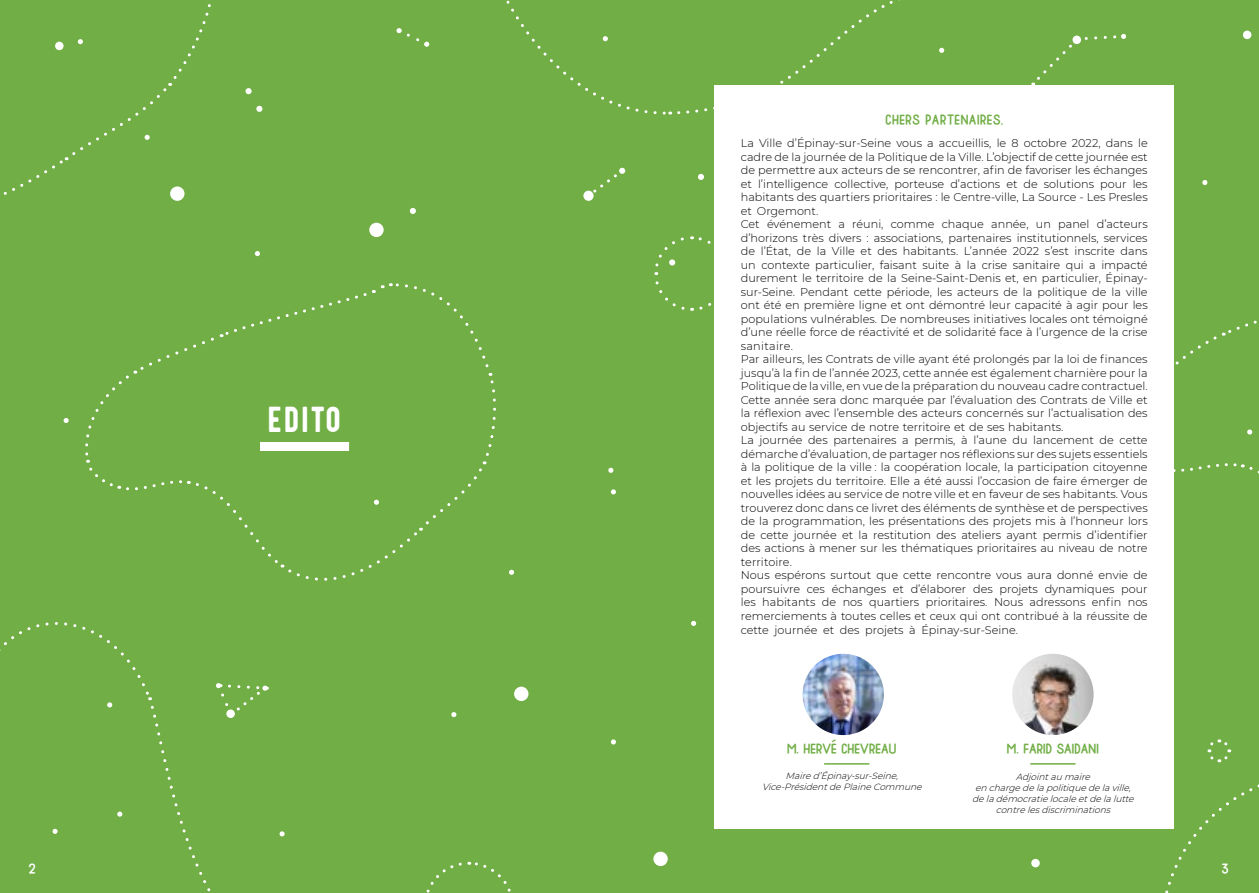
<style>
.page{position:relative;width:1259px;height:893px;background:#71ae46}
.page>*{position:absolute;margin:0;border:0;box-sizing:border-box;transform-origin:0 0}
.t1{font:36px "BERNIER Regular";letter-spacing:.05em;color:#fff}
.t2{font:18px "Foldeck";color:#71ae46}
.t3{font:18px "Foldeck";letter-spacing:.025em;color:#71ae46}
.t4{font:18px "Foldeck";color:#fff}
.t5{font:300 11.25px/13.5px "Montserrat";color:#000}
.t6{font:italic 300 9px/10.8px "Montserrat";color:#000;text-align:center}
</style>
<div class="page">
<svg style="left:1031px;top:44px;width:41px;height:41px"></svg>
<svg style="left:1165px;top:784px;width:94px;height:109px"></svg>
<svg style="left:1207px;top:739px;width:25px;height:24px"></svg>
<div style="left:1072px;top:36px;width:9px;height:8px;background:#fff;border-radius:50%"></div>
<div style="left:1031px;top:859px;width:8px;height:8px;background:#fff;border-radius:50%"></div>
<div style="left:1243px;top:31px;width:8px;height:8px;background:#fff;border-radius:50%"></div>
<svg style="left:1084px;top:34px;width:42px;height:6px"></svg>
<div style="left:653px;top:852px;width:15px;height:14px;background:#fff;border-radius:50%"></div>
<div style="left:514px;top:687px;width:14px;height:14px;background:#fff;border-radius:50%"></div>
<div style="left:369px;top:223px;width:15px;height:14px;background:#fff;border-radius:50%"></div>
<svg style="left:506px;top:0;width:439px;height:115px"></svg>
<svg style="left:396px;top:28px;width:33px;height:19px"></svg>
<svg style="left:611px;top:489px;width:5px;height:5px"></svg>
<svg style="left:1174px;top:320px;width:85px;height:154px"></svg>
<svg style="left:1202px;top:180px;width:5px;height:5px"></svg>
<svg style="left:255px;top:251px;width:5px;height:5px"></svg>
<svg style="left:3px;top:4px;width:208px;height:197px"></svg>
<svg style="left:691px;top:621px;width:5px;height:5px"></svg>
<svg style="left:608px;top:468px;width:5px;height:5px"></svg>
<svg style="left:611px;top:739px;width:5px;height:5px"></svg>
<div style="left:583px;top:191px;width:10px;height:10px;background:#fff;border-radius:50%"></div>
<div style="left:245px;top:88px;width:7px;height:6px;background:#fff;border-radius:50%"></div>
<svg style="left:256px;top:106px;width:6px;height:6px"></svg>
<svg style="left:410px;top:208px;width:6px;height:6px"></svg>
<svg style="left:698px;top:174px;width:6px;height:6px"></svg>
<svg style="left:587px;top:168px;width:38px;height:29px"></svg>
<svg style="left:654px;top:236px;width:58px;height:75px"></svg>
<div style="left:714px;top:85px;width:460px;height:744px;background:#fff"></div>
<img style="left:800px;top:652px;width:86px;height:85px;border-radius:43px">
<div style="left:799px;top:650px;width:88px;height:89px;border:4px solid #fff;border-radius:50%"></div>
<img style="left:1010px;top:652px;width:85px;height:85px;border-radius:43px">
<div style="left:1008px;top:650px;width:89px;height:89px;border:4px solid #fff;border-radius:50%"></div>
<hr style="left:824px;top:763px;width:45px;height:2px;background:#71ae46">
<hr style="left:1030px;top:763px;width:45px;height:2px;background:#71ae46">
<svg style="left:0;top:283px;width:515px;height:610px"></svg>
<h1 class="t1" style="left:268px;top:397px;width:75px">edito</h1>
<h2 class="t3" style="left:885px;top:106px;width:119px">chers partenaires,</h2>
<p class="t5" style="left:741px;top:136px;width:408px">La Ville d’Épinay-sur-Seine vous a accueillis, le 8 octobre 2022, dans le cadre de la journée de la Politique de la Ville. L’objectif de cette journée est de permettre aux acteurs de se rencontrer, afin de favoriser les échanges et l’intelligence collective, porteuse d’actions et de solutions pour les habitants des quartiers prioritaires : le Centre-ville, La Source - Les Presles et Orgemont.<br>Cet événement a réuni, comme chaque année, un panel d’acteurs d’horizons très divers : associations, partenaires institutionnels, services de l’État, de la Ville et des habitants. L’année 2022 s’est inscrite dans un contexte particulier, faisant suite à la crise sanitaire qui a impacté durement le territoire de la Seine-Saint-Denis et, en particulier, Épinay&shy;sur-Seine. Pendant cette période, les acteurs de la politique de la ville ont été en première ligne et ont démontré leur capacité à agir pour les populations vulnérables. De nombreuses initiatives locales ont témoigné d’une réelle force de réactivité et de solidarité face à l’urgence de la crise sanitaire.<br>Par ailleurs, les Contrats de ville ayant été prolongés par la loi de finances jusqu’à la fin de l’année 2023, cette année est également charnière pour la Politique de la ville, en vue de la préparation du nouveau cadre contractuel.<br>Cette année sera donc marquée par l’évaluation des Contrats de Ville et la réflexion avec l’ensemble des acteurs concernés sur l’actualisation des objectifs au service de notre territoire et de ses habitants.<br>La journée des partenaires a permis, à l’aune du lancement de cette démarche d’évaluation, de partager nos réflexions sur des sujets essentiels à la politique de la ville : la coopération locale, la participation citoyenne et les projets du territoire. Elle a été aussi l’occasion de faire émerger de nouvelles idées au service de notre ville et en faveur de ses habitants. Vous trouverez donc dans ce livret des éléments de synthèse et de perspectives de la programmation, les présentations des projets mis à l’honneur lors de cette journée et la restitution des ateliers ayant permis d’identifier des actions à mener sur les thématiques prioritaires au niveau de notre territoire.<br>Nous espérons surtout que cette rencontre vous aura donné envie de poursuivre ces échanges et d’élaborer des projets dynamiques pour les habitants de nos quartiers prioritaires. Nous adressons enfin nos remerciements à toutes celles et ceux qui ont contribué à la réussite de cette journée et des projets à Épinay-sur-Seine.</p>
<h2 class="t2" style="left:787px;top:735px;width:111px">m. hervé chevreau</h2>
<p class="t6" style="left:762px;top:770px;width:164px">Maired’Épinay-sur-Seine,<br>Vice-PrésidentdePlaineCommune</p>
<h2 class="t2" style="left:1007px;top:735px;width:93px">m. farid saidani</h2>
<p class="t6" style="left:972px;top:771px;width:166px">Adjointaumaire enchargedelapolitiquedelaville, deladémocratielocaleetdelalutte contrelesdiscriminations</p>
<h2 class="t4" style="left:29px;top:855px;width:8px">2</h2>
<h2 class="t4" style="left:1222px;top:855px;width:8px">3</h2>
</div>
